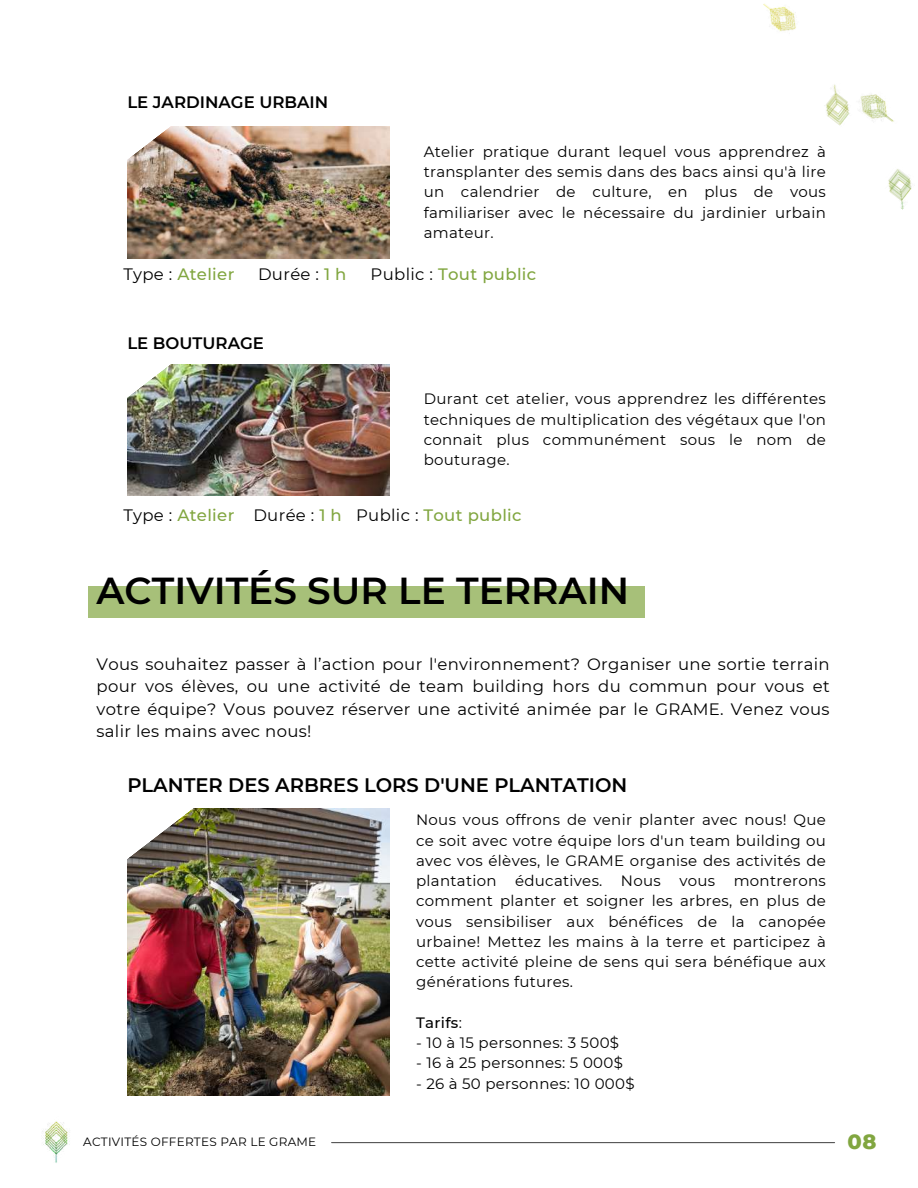
<style>
.page{position:relative;width:918px;height:1188px;background:#fff}
.page>*{position:absolute;margin:0;border:0;box-sizing:border-box;transform-origin:0 0}
.t1{font:600 37.5px "Montserrat";color:#000}
.t2{font:800 21px "Montserrat";color:#81a640}
.t3{font:600 19.5px "Montserrat";color:#000}
.t4{font:16.5px/22.5px "Montserrat";letter-spacing:.02em;color:#000;text-align:justify}
.t5{font:500 16.5px "Montserrat";letter-spacing:.02em;color:#81a640}
.t6{font:600 16.5px "Montserrat";color:#000}
.t7{font:15px/20.2px "Montserrat";letter-spacing:.02em;color:#000;text-align:justify}
.t8{font:500 15px "Montserrat";letter-spacing:.02em;color:#000}
.t9{font:12px "Montserrat";letter-spacing:.02em;color:#000}
.s1{font-weight:400;color:#000}
.s2{font-weight:500;color:#81a640}
.s3{font-weight:400}
</style>
<div class="page">
<hr style="left:332px;top:1142px;width:503px;height:1px;background:#545454">
<img style="left:42px;top:1121px;width:28px;height:42px">
<img style="left:127px;top:127px;width:262px;height:131px">
<svg style="left:127px;top:126px;width:56px;height:42px"></svg>
<img style="left:127px;top:364px;width:262px;height:132px">
<img style="left:127px;top:364px;width:56px;height:42px">
<img style="left:763px;top:3px;width:149px;height:207px">
<div style="left:88px;top:586px;width:556px;height:31px;background:#a7c079"></div>
<img style="left:127px;top:809px;width:262px;height:287px">
<img style="left:127px;top:808px;width:86px;height:79px">
<p class="t6" style="left:127px;top:92px;width:202px">LE JARDINAGE URBAIN</p>
<p class="t7" style="left:424px;top:141px;width:404px">Atelier pratique durant lequel vous apprendrez à transplanter des semis dans des bacs ainsi qu'à lire un calendrier de culture, en plus de vous familiariser avec le nécessaire du jardinier urbain amateur.</p>
<p class="t5" style="left:123px;top:264px;width:113px"><span class="s1">Type :</span> Atelier</p>
<p class="t4" style="left:258px;top:263px;width:90px">Durée : <span class="s2">1 h</span></p>
<p class="t5" style="left:371px;top:264px;width:167px"><span class="s1">Public :</span> Tout public</p>
<p class="t6" style="left:127px;top:333px;width:138px">LE BOUTURAGE</p>
<p class="t7" style="left:424px;top:389px;width:404px">Durant cet atelier, vous apprendrez les différentes techniques de multiplication des végétaux que l'on connait plus communément sous le nom de bouturage.</p>
<p class="t5" style="left:123px;top:505px;width:400px"><span class="s1">Type :</span> Atelier <span class="s1">Durée :</span> 1 h <span class="s1">Public :</span> Tout public</p>
<h1 class="t1" style="left:97px;top:567px;width:534px">ACTIVITÉS SUR LE TERRAIN</h1>
<p class="t4" style="left:97px;top:652px;width:735px">Vous souhaitez passer à l’action pour l'environnement? Organiser une sortie terrain pour vos élèves, ou une activité de team building hors du commun pour vous et votre équipe? Vous pouvez réserver une activité animée par le GRAME. Venez vous salir les mains avec nous!</p>
<h3 class="t3" style="left:127px;top:773px;width:502px">PLANTER DES ARBRES LORS D'UNE PLANTATION</h3>
<p class="t7" style="left:416px;top:810px;width:411px">Nous vous offrons de venir planter avec nous! Que ce soit avec votre équipe lors d'un team building ou avec vos élèves, le GRAME organise des activités de plantation éducatives. Nous vous montrerons comment planter et soigner les arbres, en plus de vous sensibiliser aux bénéfices de la canopée urbaine! Mettez les mains à la terre et participez à cette activité pleine de sens qui sera bénéfique aux générations futures.</p>
<p class="t8" style="left:416px;top:1013px;width:47px">Tarifs<span class="s3">:</span></p>
<p class="t7" style="left:416px;top:1033px;width:205px">- 10 à 15 personnes: 3 500$</p>
<p class="t7" style="left:416px;top:1053px;width:208px">- 16 à 25 personnes: 5 000$</p>
<p class="t7" style="left:416px;top:1073px;width:220px">- 26 à 50 personnes: 10 000$</p>
<p class="t9" style="left:83px;top:1134px;width:235px">ACTIVITÉS OFFERTES PAR LE GRAME</p>
<h2 class="t2" style="left:848px;top:1128px;width:30px">08</h2>
</div>
